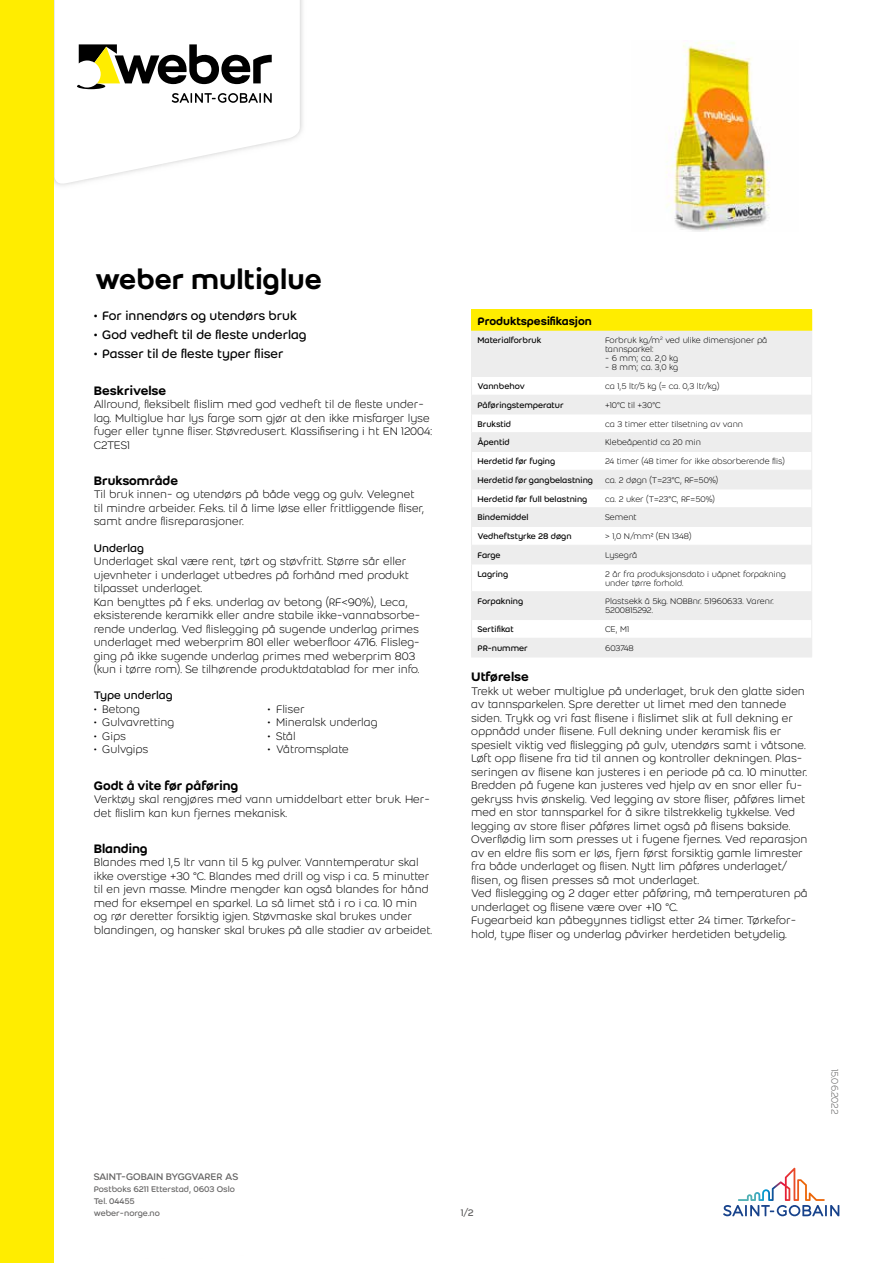
<style>
.page{position:relative;width:893px;height:1263px;background:#fff}
.page>*{position:absolute;margin:0;border:0;box-sizing:border-box;transform-origin:0 0}
.t1{font:500 30px "Weber";color:#000}
.t2{font:13.5px "Weber";color:#000}
.t3{font:500 13.5px "Weber";color:#000}
.t4{font:300 12px/13.5px "Weber";color:#000}
.t5{font:500 12px "Weber";color:#000}
.t6{font:12px "Weber";color:#000}
.t7{font:10.5px "Weber";letter-spacing:-.025em;color:#646363}
.t8{font:300 10.5px "Weber";letter-spacing:-.02em;color:#646363}
.t9{font:300 9px/9px "Weber";color:#000}
.t10{font:9px "Weber";color:#000}
.t11{font:9px/12px "Weber";color:#646363}
</style>
<div class="page">
<svg style="left:55px;top:0;width:245px;height:186px"></svg>
<svg style="left:77px;top:44px;width:195px;height:59px"></svg>
<div style="left:0;top:0;width:54px;height:1263px;background:#ffed00"></div>
<svg style="left:723px;top:1168px;width:116px;height:48px"></svg>
<div style="left:471px;top:310px;width:341px;height:21px;background:#ffed00"></div>
<svg style="left:472px;top:331px;width:339px;height:326px;fill:#ededed"></svg>
<hr style="left:471px;top:331px;width:1px;height:45px;background:#ededed">
<hr style="left:811px;top:331px;width:1px;height:45px;background:#ededed">
<hr style="left:471px;top:376px;width:128px;height:1px;background:#ededed">
<hr style="left:599px;top:376px;width:213px;height:1px;background:#ededed">
<hr style="left:471px;top:395px;width:128px;height:1px;background:#ededed">
<hr style="left:599px;top:395px;width:213px;height:1px;background:#ededed">
<hr style="left:471px;top:414px;width:128px;height:1px;background:#ededed">
<hr style="left:599px;top:414px;width:213px;height:1px;background:#ededed">
<hr style="left:471px;top:432px;width:128px;height:1px;background:#ededed">
<hr style="left:599px;top:432px;width:213px;height:1px;background:#ededed">
<hr style="left:471px;top:451px;width:128px;height:1px;background:#ededed">
<hr style="left:599px;top:451px;width:213px;height:1px;background:#ededed">
<hr style="left:471px;top:470px;width:128px;height:1px;background:#ededed">
<hr style="left:599px;top:470px;width:213px;height:1px;background:#ededed">
<hr style="left:471px;top:489px;width:128px;height:1px;background:#ededed">
<hr style="left:599px;top:489px;width:213px;height:1px;background:#ededed">
<hr style="left:471px;top:507px;width:128px;height:1px;background:#ededed">
<hr style="left:599px;top:507px;width:213px;height:1px;background:#ededed">
<hr style="left:471px;top:526px;width:128px;height:1px;background:#ededed">
<hr style="left:599px;top:526px;width:213px;height:1px;background:#ededed">
<hr style="left:471px;top:545px;width:128px;height:1px;background:#ededed">
<hr style="left:599px;top:545px;width:213px;height:1px;background:#ededed">
<hr style="left:471px;top:564px;width:128px;height:1px;background:#ededed">
<hr style="left:599px;top:564px;width:213px;height:1px;background:#ededed">
<hr style="left:471px;top:591px;width:128px;height:1px;background:#ededed">
<hr style="left:599px;top:591px;width:213px;height:1px;background:#ededed">
<hr style="left:471px;top:619px;width:128px;height:1px;background:#ededed">
<hr style="left:599px;top:619px;width:213px;height:1px;background:#ededed">
<hr style="left:471px;top:638px;width:128px;height:1px;background:#ededed">
<svg style="left:471px;top:377px;width:1px;height:280px"></svg>
<hr style="left:471px;top:657px;width:128px;height:1px;background:#ededed">
<hr style="left:599px;top:638px;width:213px;height:1px;background:#ededed">
<svg style="left:811px;top:377px;width:1px;height:280px"></svg>
<hr style="left:599px;top:657px;width:213px;height:1px;background:#ededed">
<img style="left:666px;top:40px;width:104px;height:192px">
<h1 class="t1" style="left:95px;top:257px;width:229px">weber multiglue</h1>
<p class="t2" style="left:94px;top:306px;width:205px">• For innendørs og utendørs bruk</p>
<p class="t2" style="left:94px;top:325px;width:214px">• God vedheft til de fleste underlag</p>
<p class="t2" style="left:94px;top:344px;width:191px">• Passer til de fleste typer fliser</p>
<p class="t3" style="left:94px;top:380px;width:74px">Beskrivelse</p>
<p class="t4" style="left:94px;top:397px;width:340px">Allround, fleksibelt flislim med god vedheft til de fleste under&shy;lag. Multiglue har lys farge som gjør at den ikke misfarger lyse fuger eller tynne fliser. Støvredusert. Klassifisering i ht EN 12004:<br>C2TES1</p>
<p class="t3" style="left:94px;top:471px;width:86px">Bruksområde</p>
<p class="t4" style="left:94px;top:487px;width:332px">Til bruk innen- og utendørs på både vegg og gulv. Velegnet til mindre arbeider. F.eks. til å lime løse eller frittliggende fliser, samt andre flisreparasjoner.</p>
<p class="t6" style="left:94px;top:539px;width:52px">Underlag</p>
<p class="t4" style="left:94px;top:554px;width:328px">Underlaget skal være rent, tørt og støvfritt. Større sår eller ujevnheter i underlaget utbedres på forhånd med produkt tilpasset underlaget.<br>Kan benyttes på f eks. underlag av betong (RF&lt;90%), Leca, eksisterende keramikk eller andre stabile ikke-vannabsorbe&shy;rende underlag. Ved flislegging på sugende underlag primes underlaget med weberprim 801 eller weberfloor 4716. Flisleg&shy;ging på ikke sugende underlag primes med weberprim 803 (kun i tørre rom). Se tilhørende produktdatablad for mer info.</p>
<p class="t6" style="left:94px;top:687px;width:80px">Type underlag</p>
<p class="t4" style="left:94px;top:702px;width:48px">• Betong</p>
<p class="t4" style="left:94px;top:715px;width:82px">• Gulvavretting</p>
<p class="t4" style="left:94px;top:729px;width:34px">• Gips</p>
<p class="t4" style="left:94px;top:742px;width:56px">• Gulvgips</p>
<p class="t4" style="left:268px;top:702px;width:39px">• Fliser</p>
<p class="t4" style="left:268px;top:715px;width:111px">• Mineralsk underlag</p>
<p class="t4" style="left:268px;top:729px;width:30px">• Stål</p>
<p class="t4" style="left:268px;top:742px;width:83px">• Våtromsplate</p>
<p class="t3" style="left:94px;top:775px;width:146px">Godt å vite før påføring</p>
<p class="t4" style="left:94px;top:792px;width:338px">Verktøy skal rengjøres med vann umiddelbart etter bruk. Her&shy;det flislim kan kun fjernes mekanisk.</p>
<p class="t3" style="left:94px;top:839px;width:56px">Blanding</p>
<p class="t4" style="left:94px;top:855px;width:340px">Blandes med 1,5 ltr vann til 5 kg pulver. Vanntemperatur skal ikke overstige +30 °C. Blandes med drill og visp i ca. 5 minutter til en jevn masse. Mindre mengder kan også blandes for hånd med for eksempel en sparkel. La så limet stå i ro i ca. 10 min og rør deretter forsiktig igjen. Støvmaske skal brukes under blandingen, og hansker skal brukes på alle stadier av arbeidet.</p>
<p class="t5" style="left:477px;top:312px;width:116px">Produktspesifikasjon</p>
<p class="t10" style="left:477px;top:334px;width:65px">Materialforbruk</p>
<p class="t9" style="left:605px;top:336px;width:164px">Forbruk kg/m<sup>2</sup> ved ulike dimensjoner på tannsparkel:</p>
<p class="t9" style="left:605px;top:354px;width:75px">- 6 mm; ca. 2,0 kg</p>
<p class="t9" style="left:605px;top:363px;width:75px">- 8 mm; ca. 3,0 kg</p>
<p class="t10" style="left:477px;top:380px;width:49px">Vannbehov</p>
<p class="t9" style="left:605px;top:382px;width:116px">ca 1,5 ltr/5 kg (= ca. 0,3 ltr/kg)</p>
<p class="t10" style="left:477px;top:399px;width:88px">Påføringstemperatur</p>
<p class="t9" style="left:605px;top:400px;width:57px">+10°C til +30°C</p>
<p class="t10" style="left:477px;top:417px;width:35px">Brukstid</p>
<p class="t9" style="left:605px;top:419px;width:140px">ca 3 timer etter tilsetning av vann</p>
<p class="t10" style="left:477px;top:436px;width:34px">Åpentid</p>
<p class="t9" style="left:605px;top:438px;width:97px">Klebeåpentid ca 20 min</p>
<p class="t10" style="left:477px;top:455px;width:79px">Herdetid før fuging</p>
<p class="t9" style="left:605px;top:457px;width:181px">24 timer (48 timer for ikke absorberende flis)</p>
<p class="t10" style="left:477px;top:474px;width:117px">Herdetid før gangbelastning</p>
<p class="t9" style="left:605px;top:475px;width:115px">ca. 2 døgn (T=23°C, RF=50%)</p>
<p class="t10" style="left:477px;top:492px;width:111px">Herdetid før full belastning</p>
<p class="t9" style="left:605px;top:494px;width:111px">ca. 2 uker (T=23°C, RF=50%)</p>
<p class="t10" style="left:477px;top:511px;width:53px">Bindemiddel</p>
<p class="t9" style="left:605px;top:513px;width:33px">Sement</p>
<p class="t10" style="left:477px;top:530px;width:96px">Vedheftstyrke 28 døgn</p>
<p class="t9" style="left:605px;top:532px;width:88px">&gt; 1,0 N/mm² (EN 1348)</p>
<p class="t10" style="left:477px;top:549px;width:25px">Farge</p>
<p class="t9" style="left:605px;top:550px;width:34px">Lysegrå</p>
<p class="t10" style="left:477px;top:567px;width:32px">Lagring</p>
<p class="t9" style="left:605px;top:569px;width:182px">2 år fra produksjonsdato i uåpnet forpakning under tørre forhold.</p>
<p class="t10" style="left:477px;top:595px;width:47px">Forpakning</p>
<p class="t9" style="left:605px;top:597px;width:170px">Plastsekk á 5kg. NOBBnr. 51960633. Varenr.<br>5200815292.</p>
<p class="t10" style="left:477px;top:623px;width:38px">Sertifikat</p>
<p class="t9" style="left:605px;top:625px;width:26px">CE, M1</p>
<p class="t10" style="left:477px;top:642px;width:52px">PR-nummer</p>
<p class="t9" style="left:605px;top:643px;width:30px">603748</p>
<p class="t3" style="left:471px;top:667px;width:59px">Utførelse</p>
<p class="t4" style="left:471px;top:684px;width:338px">Trekk ut weber multiglue på underlaget, bruk den glatte siden av tannsparkelen. Spre deretter ut limet med den tannede siden. Trykk og vri fast flisene i flislimet slik at full dekning er oppnådd under flisene. Full dekning under keramisk flis er spesielt viktig ved flislegging på gulv, utendørs samt i våtsone.<br>Løft opp flisene fra tid til annen og kontroller dekningen. Plas&shy;seringen av flisene kan justeres i en periode på ca. 10 minutter.<br>Bredden på fugene kan justeres ved hjelp av en snor eller fu&shy;gekryss hvis ønskelig. Ved legging av store fliser, påføres limet med en stor tannsparkel for å sikre tilstrekkelig tykkelse. Ved legging av store fliser påføres limet også på flisens bakside.<br>Overflødig lim som presses ut i fugene fjernes. Ved reparasjon av en eldre flis som er løs, fjern først forsiktig gamle limrester fra både underlaget og flisen. Nytt lim påføres underlaget/ flisen, og flisen presses så mot underlaget.<br>Ved flislegging og 2 dager etter påføring, må temperaturen på underlaget og flisene være over +10 °C.<br>Fugearbeid kan påbegynnes tidligst etter 24 timer. Tørkefor&shy;hold, type fliser og underlag påvirker herdetiden betydelig.</p>
<p class="t7" style="left:94px;top:1169px;width:146px">SAINT-GOBAIN BYGGVARER AS</p>
<p class="t11" style="left:94px;top:1183px;width:143px">Postboks 6211 Etterstad, 0603 Oslo<br>Tel. 04455<br>weber-norge.no</p>
<p class="t7" style="left:461px;top:1205px;width:14px">1/2</p>
<p class="t8" style="left:842px;top:1069px;width:47px;rotate:90deg">15.06.2022</p>
</div>
